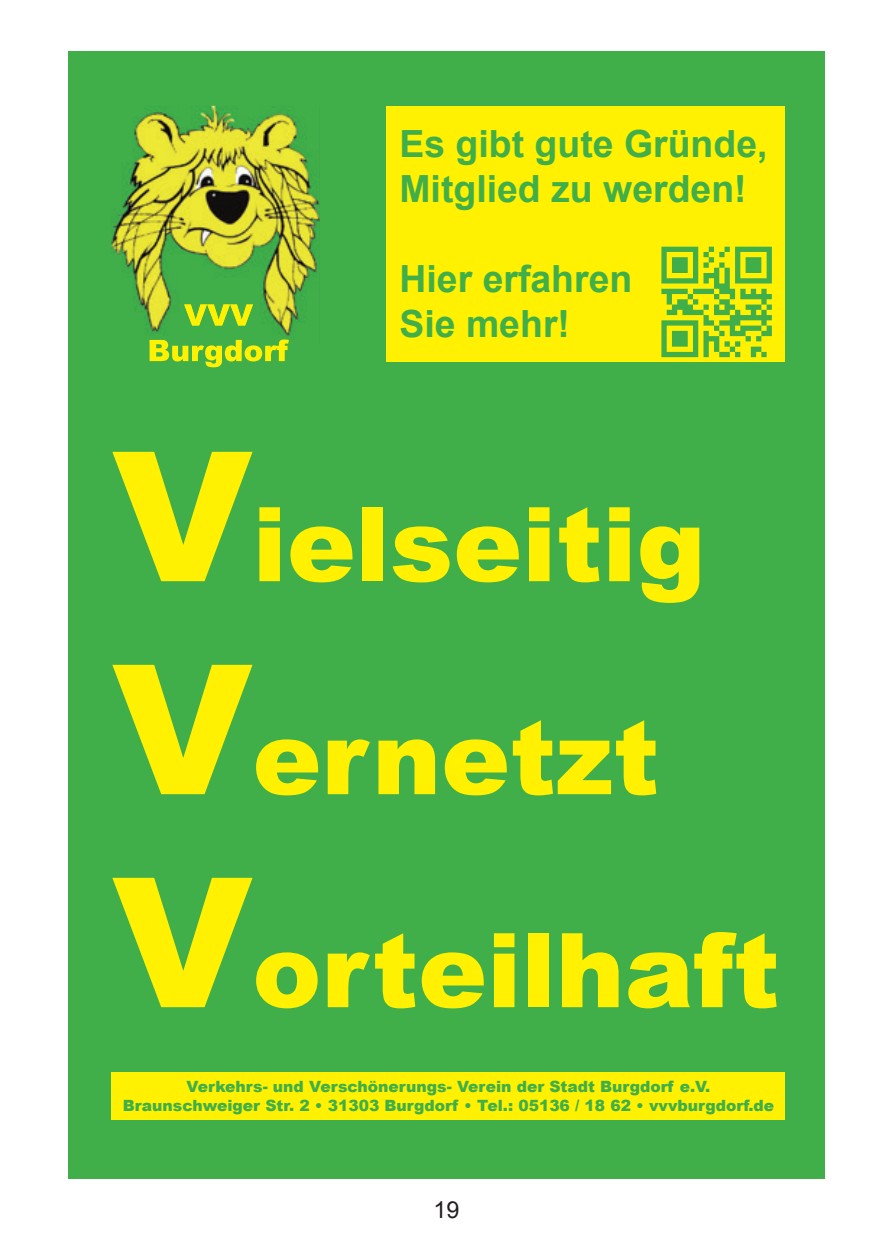
<style>
.page{position:relative;width:893px;height:1259px;background:#fff}
.page>*{position:absolute;margin:0;border:0;box-sizing:border-box;transform-origin:0 0}
.t1{font:900 103.2px/213px "Arial";color:#fff101}
.t2{font:700 37.5px/45px "Arial";color:#40ae49}
.t3{font:23.4px "Arial";color:#231f20}
.t4{font:900 15.6px/18.6px "Arial";color:#40ae49;text-align:center}
.s1{font-size:180.6px}
</style>
<div class="page">
<div style="left:68px;top:51px;width:757px;height:1127px;background:#40ae49"></div>
<div style="left:112px;top:1072px;width:673px;height:47px;background:#fff101"></div>
<div style="left:386px;top:106px;width:399px;height:255px;background:#fff101"></div>
<svg style="left:150px;top:343px;width:139px;height:24px"></svg>
<img style="left:111px;top:106px;width:209px;height:237px">
<img style="left:150px;top:339px;width:139px;height:4px">
<img style="left:184px;top:304px;width:69px;height:21px">
<svg style="left:661px;top:247px;width:111px;height:110px"></svg>
<h2 class="t2" style="left:399px;top:123px;width:370px">Es gibt gute Gründe,<br>Mitglied zu werden!</h2>
<h2 class="t2" style="left:399px;top:257px;width:234px">Hier erfahren<br>Sie mehr!</h2>
<h1 class="t1" style="left:112px;top:434px;width:669px"><span class="s1">V</span>ielseitig<br><span class="s1">V</span>ernetzt<br><span class="s1">V</span>orteilhaft</h1>
<p class="t4" style="left:123px;top:1076px;width:653px">Verkehrs- und Verschönerungs- Verein der Stadt Burgdorf e.V.<br>Braunschweiger Str. 2 • 31303 Burgdorf • Tel.: 05136 / 18 62 • vvvburgdorf.de</p>
<h3 class="t3" style="left:433px;top:1194px;width:28px">19</h3>
</div>
